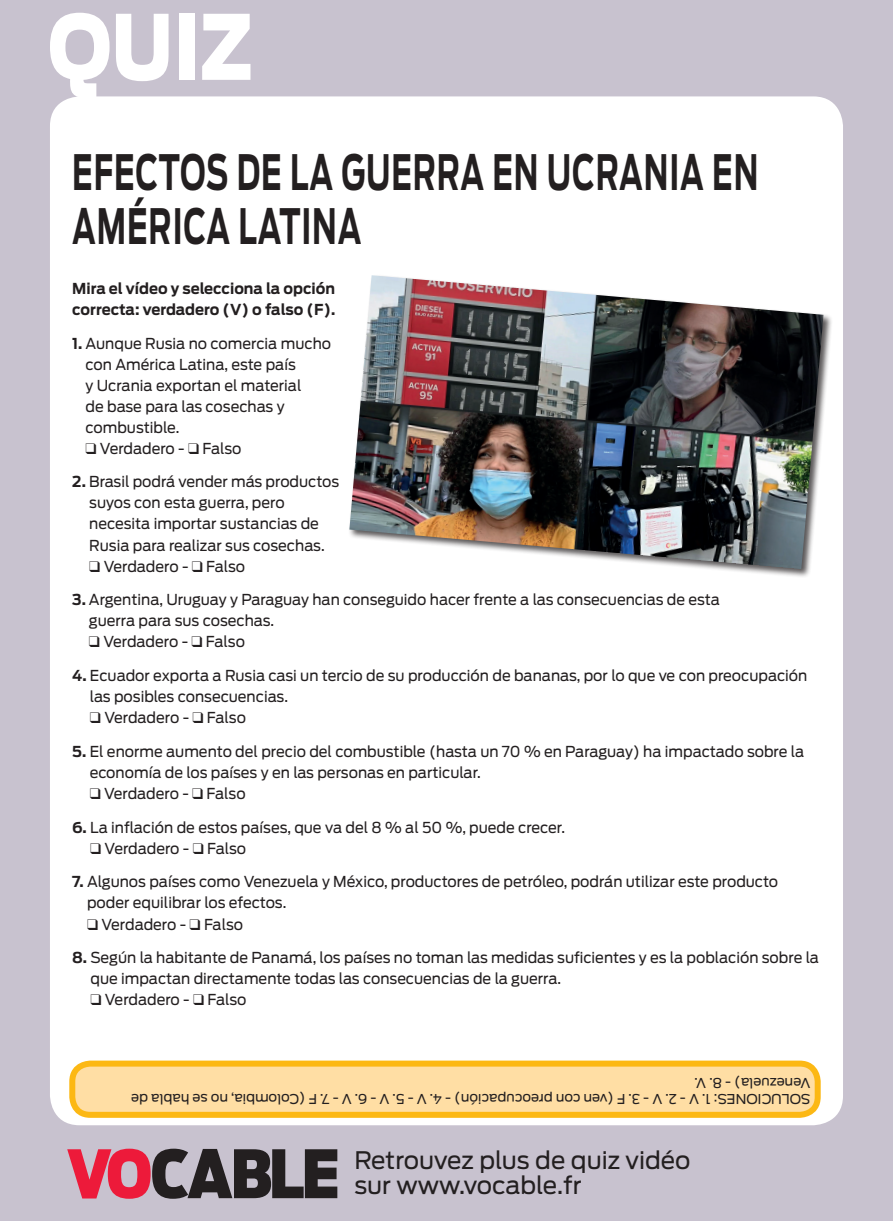
<style>
.page{position:relative;width:893px;height:1221px;background:#fff}
.page>*{position:absolute;margin:0;border:0;box-sizing:border-box;transform-origin:0 0}
.t1{font:900 89.1px "Antenna";color:#fff;scale:.83 1}
.t2{font:700 48.45px/54px "Antenna";letter-spacing:.03em;color:#231f20;scale:.62 1}
.t3{font:24px/25.5px "Antenna";color:#231f20}
.t4{font:15px/21px "Antenna";color:#231f20}
.t5{font:700 15px/21px "Antenna";color:#231f20}
.t6{font:13.5px/16.2px "Antenna";color:#231f20}
.s1{font-weight:700}
</style>
<div class="page">
<div style="left:0;top:0;width:893px;height:1220px;background:#c8c2cf"></div>
<div style="left:50px;top:96px;width:793px;height:1029px;background:#fff;border-radius:30px"></div>
<svg style="left:67px;top:1148px;width:270px;height:50px"></svg>
<div style="left:72px;top:1063px;width:746px;height:51px;background:#ffdea4;border-radius:18px"></div>
<div style="left:69px;top:1060px;width:752px;height:57px;border:6px solid #fcb814;border-radius:18px"></div>
<div style="left:348px;top:274px;width:485px;height:304px;background:#231f20;opacity:.75"></div>
<img style="left:349px;top:275px;width:474px;height:294px">
<h1 class="t1" style="left:48px;top:-6px;width:248px">QUIZ</h1>
<h2 class="t2" style="left:72px;top:145px;width:1108px">EFECTOS DE LA GUERRA EN UCRANIA EN<br>AMÉRICA LATINA</h2>
<p class="t5" style="left:72px;top:278px;width:265px">Mira el vídeo y selecciona la opción correcta: verdadero (V) o falso (F).</p>
<p class="t4" style="left:86px;top:333px;width:247px;text-indent:-13px"><span class="s1">1.</span> Aunque Rusia no comercia mucho con América Latina, este país<br>y Ucrania exportan el material<br>de base para las cosechas y combustible.</p>
<p class="t4" style="left:86px;top:438px;width:157px">❑ Verdadero - ❑ Falso</p>
<p class="t4" style="left:89px;top:471px;width:251px;text-indent:-17px"><span class="s1">2.</span> Brasil podrá vender más productos suyos con esta guerra, pero necesita importar sustancias de<br>Rusia para realizar sus cosechas.</p>
<p class="t4" style="left:89px;top:555px;width:157px">❑ Verdadero - ❑ Falso</p>
<p class="t4" style="left:89px;top:589px;width:632px;text-indent:-17px"><span class="s1">3.</span> Argentina, Uruguay y Paraguay han conseguido hacer frente a las consecuencias de esta guerra para sus cosechas.</p>
<p class="t4" style="left:89px;top:631px;width:157px">❑ Verdadero - ❑ Falso</p>
<p class="t4" style="left:90px;top:665px;width:719px;text-indent:-18px"><span class="s1">4.</span> Ecuador exporta a Rusia casi un tercio de su producción de bananas, por lo que ve con preocupación las posibles consecuencias.</p>
<p class="t4" style="left:90px;top:707px;width:157px">❑ Verdadero - ❑ Falso</p>
<p class="t4" style="left:90px;top:741px;width:716px;text-indent:-17px"><span class="s1">5.</span> El enorme aumento del precio del combustible (hasta un 70 % en Paraguay) ha impactado sobre la economía de los países y en las personas en particular.</p>
<p class="t4" style="left:90px;top:783px;width:157px">❑ Verdadero - ❑ Falso</p>
<p class="t4" style="left:72px;top:816px;width:494px"><span class="s1">6.</span> La inflación de estos países, que va del 8 % al 50 %, puede crecer.</p>
<p class="t4" style="left:90px;top:837px;width:157px">❑ Verdadero - ❑ Falso</p>
<p class="t4" style="left:87px;top:871px;width:693px;text-indent:-15px"><span class="s1">7.</span> Algunos países como Venezuela y México, productores de petróleo, podrán utilizar este producto poder equilibrar los efectos.</p>
<p class="t4" style="left:87px;top:913px;width:157px">❑ Verdadero - ❑ Falso</p>
<p class="t4" style="left:90px;top:947px;width:730px;text-indent:-18px"><span class="s1">8.</span> Según la habitante de Panamá, los países no toman las medidas suficientes y es la población sobre la que impactan directamente todas las consecuencias de la guerra.</p>
<p class="t4" style="left:90px;top:989px;width:157px">❑ Verdadero - ❑ Falso</p>
<p class="t6" style="left:810px;top:1106px;width:681px;rotate:-180deg">SOLUCIONES: 1. V - 2. V - 3. F (ven con preocupación) - 4. V - 5. V - 6. V - 7. F (Colombia, no se habla de<br>Venezuela) - 8. V.</p>
<h3 class="t3" style="left:354px;top:1147px;width:338px">Retrouvez plus de quiz vidéo sur www.vocable.fr</h3>
</div>
